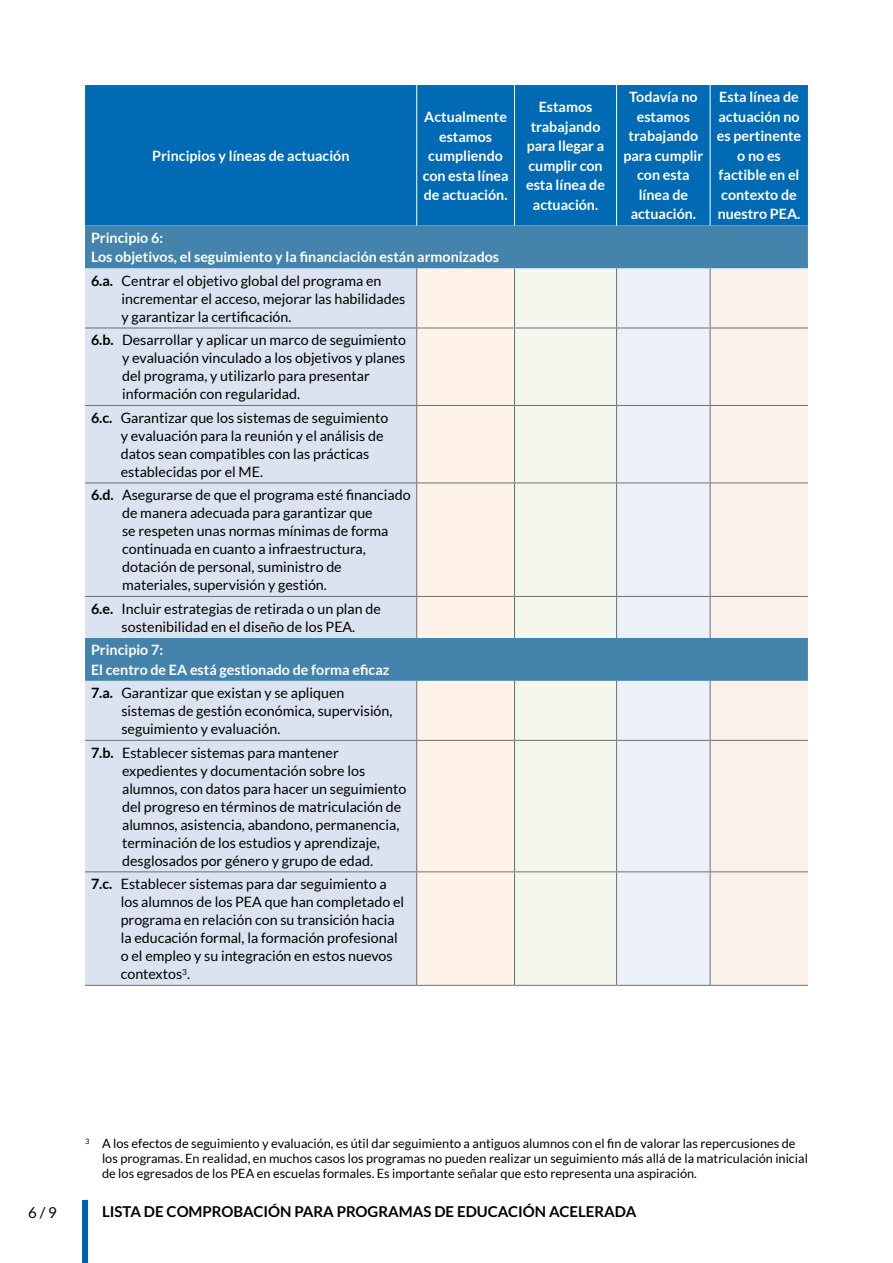
<style>
.page{position:relative;width:893px;height:1263px;background:#fff}
.page>*{position:absolute;margin:0;border:0;box-sizing:border-box;transform-origin:0 0}
.t1{font:700 15px "Lato";color:#000}
.t2{font:15px "Lato";color:#000}
.t3{font:14.25px/18px "Lato";color:#000}
.t4{font:700 14.25px/19.5px "Lato";color:#fff;text-align:center}
.t5{font:12.75px/15px "Lato";color:#000}
.s1{font-weight:700}
</style>
<div class="page">
<div style="left:85px;top:85px;width:723px;height:141px;background:#006ab4"></div>
<div style="left:85px;top:226px;width:723px;height:42px;background:#4484ac"></div>
<div style="left:85px;top:268px;width:332px;height:717px;background:#dae3ef"></div>
<svg style="left:417px;top:268px;width:97px;height:717px;background:#f3ebe4"></svg>
<div style="left:514px;top:268px;width:103px;height:717px;background:#f4f7ed"></div>
<svg style="left:617px;top:268px;width:93px;height:717px;background:#e0e9f1"></svg>
<svg style="left:710px;top:268px;width:98px;height:717px;background:#eee9e6"></svg>
<hr style="left:416px;top:268px;width:1px;height:60px;background:#706f6f">
<hr style="left:514px;top:268px;width:1px;height:60px;background:#706f6f">
<hr style="left:616px;top:268px;width:1px;height:60px;background:#706f6f">
<hr style="left:710px;top:268px;width:1px;height:60px;background:#706f6f">
<hr style="left:85px;top:328px;width:332px;height:1px;background:#706f6f">
<hr style="left:417px;top:328px;width:97px;height:1px;background:#706f6f">
<hr style="left:416px;top:328px;width:1px;height:77px;background:#706f6f">
<hr style="left:514px;top:328px;width:103px;height:1px;background:#706f6f">
<hr style="left:514px;top:328px;width:1px;height:77px;background:#706f6f">
<hr style="left:617px;top:328px;width:93px;height:1px;background:#706f6f">
<hr style="left:616px;top:328px;width:1px;height:77px;background:#706f6f">
<hr style="left:710px;top:328px;width:98px;height:1px;background:#706f6f">
<hr style="left:710px;top:328px;width:1px;height:77px;background:#706f6f">
<hr style="left:85px;top:405px;width:332px;height:1px;background:#706f6f">
<hr style="left:417px;top:405px;width:97px;height:1px;background:#706f6f">
<hr style="left:416px;top:406px;width:1px;height:77px;background:#706f6f">
<hr style="left:514px;top:405px;width:103px;height:1px;background:#706f6f">
<hr style="left:514px;top:406px;width:1px;height:77px;background:#706f6f">
<hr style="left:617px;top:405px;width:93px;height:1px;background:#706f6f">
<hr style="left:616px;top:406px;width:1px;height:77px;background:#706f6f">
<hr style="left:710px;top:405px;width:98px;height:1px;background:#706f6f">
<hr style="left:710px;top:406px;width:1px;height:77px;background:#706f6f">
<hr style="left:85px;top:483px;width:332px;height:1px;background:#706f6f">
<hr style="left:417px;top:483px;width:97px;height:1px;background:#706f6f">
<hr style="left:416px;top:483px;width:1px;height:113px;background:#706f6f">
<hr style="left:514px;top:483px;width:103px;height:1px;background:#706f6f">
<hr style="left:514px;top:483px;width:1px;height:113px;background:#706f6f">
<hr style="left:617px;top:483px;width:93px;height:1px;background:#706f6f">
<hr style="left:616px;top:483px;width:1px;height:113px;background:#706f6f">
<hr style="left:710px;top:483px;width:98px;height:1px;background:#706f6f">
<hr style="left:710px;top:483px;width:1px;height:113px;background:#706f6f">
<hr style="left:85px;top:596px;width:332px;height:1px;background:#706f6f">
<hr style="left:417px;top:596px;width:97px;height:1px;background:#706f6f">
<hr style="left:416px;top:597px;width:1px;height:41px;background:#706f6f">
<hr style="left:514px;top:596px;width:103px;height:1px;background:#706f6f">
<hr style="left:514px;top:597px;width:1px;height:41px;background:#706f6f">
<hr style="left:617px;top:596px;width:93px;height:1px;background:#706f6f">
<hr style="left:616px;top:597px;width:1px;height:41px;background:#706f6f">
<hr style="left:710px;top:596px;width:98px;height:1px;background:#706f6f">
<hr style="left:710px;top:597px;width:1px;height:41px;background:#706f6f">
<hr style="left:416px;top:681px;width:1px;height:59px;background:#706f6f">
<hr style="left:514px;top:681px;width:1px;height:59px;background:#706f6f">
<hr style="left:616px;top:681px;width:1px;height:59px;background:#706f6f">
<hr style="left:710px;top:681px;width:1px;height:59px;background:#706f6f">
<hr style="left:85px;top:740px;width:332px;height:1px;background:#706f6f">
<hr style="left:417px;top:740px;width:97px;height:1px;background:#706f6f">
<hr style="left:416px;top:741px;width:1px;height:130px;background:#706f6f">
<hr style="left:514px;top:740px;width:103px;height:1px;background:#706f6f">
<hr style="left:514px;top:741px;width:1px;height:130px;background:#706f6f">
<hr style="left:617px;top:740px;width:93px;height:1px;background:#706f6f">
<hr style="left:616px;top:741px;width:1px;height:130px;background:#706f6f">
<hr style="left:710px;top:740px;width:98px;height:1px;background:#706f6f">
<hr style="left:710px;top:741px;width:1px;height:130px;background:#706f6f">
<hr style="left:85px;top:871px;width:332px;height:1px;background:#706f6f">
<hr style="left:417px;top:871px;width:97px;height:1px;background:#706f6f">
<hr style="left:416px;top:872px;width:1px;height:113px;background:#706f6f">
<hr style="left:514px;top:871px;width:103px;height:1px;background:#706f6f">
<hr style="left:514px;top:872px;width:1px;height:113px;background:#706f6f">
<hr style="left:617px;top:871px;width:93px;height:1px;background:#706f6f">
<hr style="left:616px;top:872px;width:1px;height:113px;background:#706f6f">
<hr style="left:710px;top:871px;width:98px;height:1px;background:#706f6f">
<hr style="left:710px;top:872px;width:1px;height:113px;background:#706f6f">
<hr style="left:85px;top:985px;width:332px;height:1px;background:#706f6f">
<hr style="left:417px;top:985px;width:97px;height:1px;background:#706f6f">
<hr style="left:514px;top:985px;width:103px;height:1px;background:#706f6f">
<hr style="left:617px;top:985px;width:93px;height:1px;background:#706f6f">
<hr style="left:710px;top:985px;width:98px;height:1px;background:#706f6f">
<hr style="left:416px;top:85px;width:1px;height:141px;background:#fff">
<hr style="left:514px;top:85px;width:1px;height:141px;background:#fff">
<hr style="left:616px;top:85px;width:1px;height:141px;background:#fff">
<hr style="left:710px;top:85px;width:1px;height:141px;background:#fff">
<div style="left:82px;top:1200px;width:6px;height:63px;background:#005cb9"></div>
<p class="t4" style="left:423px;top:107px;width:87px">Actualmente estamos cumpliendo con esta línea de actuación.</p>
<p class="t4" style="left:526px;top:97px;width:80px">Estamos trabajando para llegar a cumplir con esta línea de actuación.</p>
<p class="t4" style="left:623px;top:87px;width:81px">Todavía no estamos trabajando para cumplir con esta línea de actuación.</p>
<p class="t4" style="left:717px;top:87px;width:86px">Esta línea de actuación no es pertinente o no es factible en el contexto de nuestro PEA.</p>
<p class="t4" style="left:91px;top:228px;width:410px;text-align:left">Principio 6:<br>Los objetivos, el seguimiento y la financiación están armonizados</p>
<p class="t3" style="left:121px;top:272px;width:285px;text-indent:-30px"><span class="s1">6.a.</span> Centrar el objetivo global del programa en incrementar el acceso, mejorar las habilidades y garantizar la certificación.</p>
<p class="t3" style="left:122px;top:331px;width:286px;text-indent:-31px"><span class="s1">6.b.</span> Desarrollar y aplicar un marco de seguimiento y evaluación vinculado a los objetivos y planes del programa, y utilizarlo para presentar información con regularidad.</p>
<p class="t3" style="left:121px;top:408px;width:269px;text-indent:-30px"><span class="s1">6.c.</span> Garantizar que los sistemas de seguimiento y evaluación para la reunión y el análisis de datos sean compatibles con las prácticas establecidas por el ME.</p>
<p class="t3" style="left:122px;top:486px;width:290px;text-indent:-31px"><span class="s1">6.d.</span> Asegurarse de que el programa esté financiado de manera adecuada para garantizar que<br>se respeten unas normas mínimas de forma continuada en cuanto a infraestructura, dotación de personal, suministro de materiales, supervisión y gestión.</p>
<p class="t3" style="left:91px;top:599px;width:291px;text-align:center"><span class="s1">6.e.</span> Incluir estrategias de retirada o un plan de sostenibilidad en el diseño de los PEA.</p>
<p class="t4" style="left:91px;top:640px;width:300px;text-align:left">Principio 7:<br>El centro de EA está gestionado de forma eficaz</p>
<p class="t3" style="left:121px;top:684px;width:273px;text-indent:-30px"><span class="s1">7.a.</span> Garantizar que existan y se apliquen sistemas de gestión económica, supervisión, seguimiento y evaluación.</p>
<p class="t3" style="left:122px;top:743px;width:286px;text-indent:-31px"><span class="s1">7.b.</span> Establecer sistemas para mantener expedientes y documentación sobre los alumnos, con datos para hacer un seguimiento del progreso en términos de matriculación de alumnos, asistencia, abandono, permanencia, terminación de los estudios y aprendizaje, desglosados por género y grupo de edad.</p>
<p class="t3" style="left:121px;top:875px;width:285px;text-indent:-30px"><span class="s1">7.c.</span> Establecer sistemas para dar seguimiento a los alumnos de los PEA que han completado el programa en relación con su transición hacia la educación formal, la formación profesional o el empleo y su integración en estos nuevos contextos<sup>3</sup>.</p>
<p class="t4" style="left:152px;top:146px;width:199px">Principios y líneas de actuación</p>
<p class="t5" style="left:102px;top:1136px;width:707px;text-indent:-17px"><sup>3</sup> A los efectos de seguimiento y evaluación, es útil dar seguimiento a antiguos alumnos con el fin de valorar las repercusiones de los programas. En realidad, en muchos casos los programas no pueden realizar un seguimiento más allá de la matriculación inicial de los egresados de los PEA en escuelas formales. Es importante señalar que esto representa una aspiración.</p>
<p class="t2" style="left:28px;top:1204px;width:30px">6 / 9</p>
<p class="t1" style="left:102px;top:1202px;width:536px">LISTA DE COMPROBACIÓN PARA PROGRAMAS DE EDUCACIÓN ACELERADA</p>
</div>
